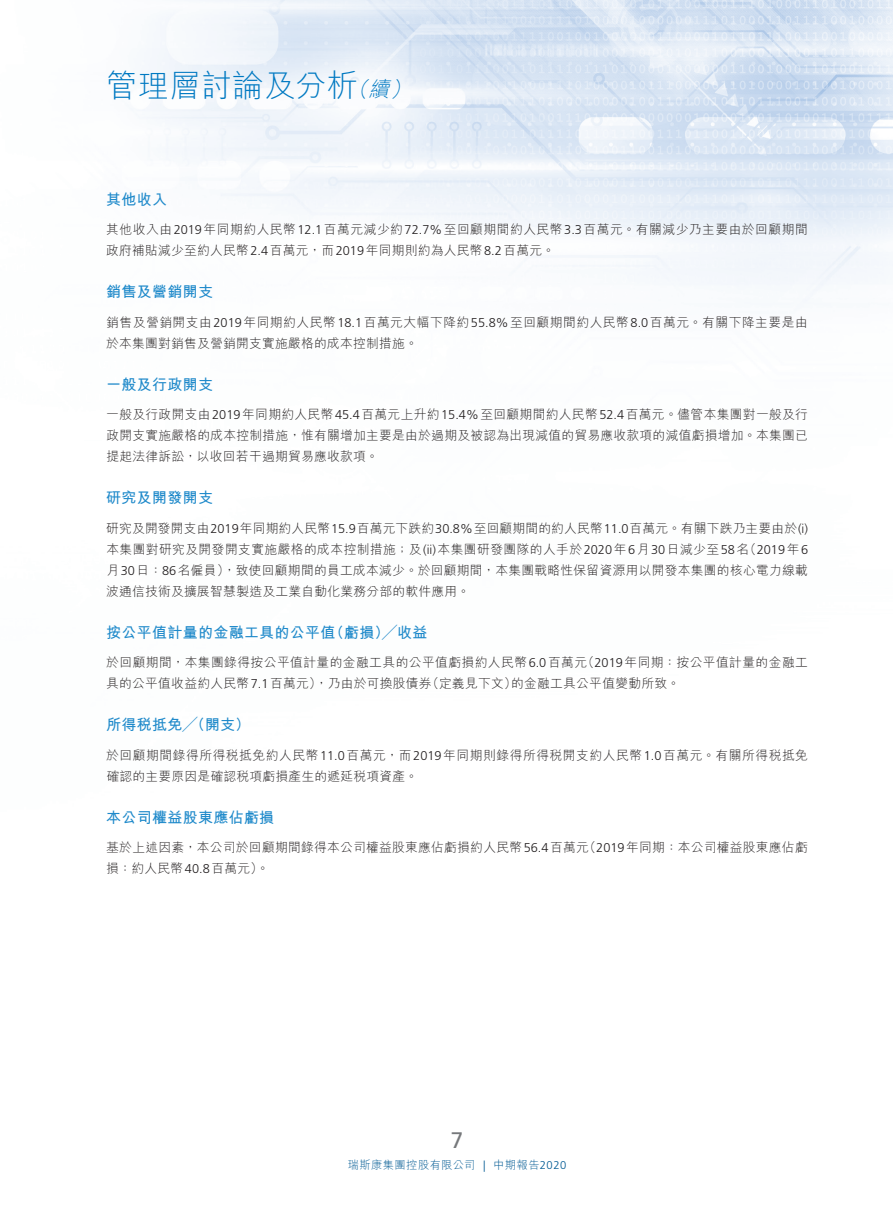
<style>
.page{position:relative;width:893px;height:1212px;background:#fff}
.page>*{position:absolute;margin:0;border:0;box-sizing:border-box;transform-origin:0 0}
.t1{font:300 31.5px "M Hei HK";color:#0079c2}
.t2{font:22.5px "Frutiger LT Std";color:#76787b}
.t3{font:700 15px "M Hei HK";letter-spacing:.02em;color:#1e89ca}
.t4{font:300 12.75px/21px "M Hei HK";letter-spacing:.02em;color:#231f20;text-align:justify}
.t5{font:300 12.75px/21px "M Hei HK";letter-spacing:.04em;color:#231f20}
.t6{font:300 12.75px/21px "M Hei HK";letter-spacing:.045em;color:#231f20}
.t7{font:300 11.25px "M Hei HK";letter-spacing:.04em;color:#005a93}
.s1{font-style:italic;font-size:21px}
.s2{font-family:"Frutiger LT Std"}
</style>
<div class="page">
<img style="left:142px;top:0;width:751px;height:301px">
<h1 class="t1" style="left:106px;top:70px;width:311px">管理層討論及分析<span class="s1">（續）</span></h1>
<p class="t3" style="left:106px;top:188px;width:62px">其他收入</p>
<p class="t5" style="left:106px;top:219px;width:703px">其他收入由<span class="s2">2019</span>年同期約人民幣<span class="s2">12.1</span>百萬元減少約<span class="s2">72.7%</span>至回顧期間約人民幣<span class="s2">3.3</span>百萬元。有關減少乃主要由於回顧期間政府補貼減少至約人民幣<span class="s2">2.4</span>百萬元，而<span class="s2">2019</span>年同期則約為人民幣<span class="s2">8.2</span>百萬元。</p>
<p class="t3" style="left:106px;top:281px;width:108px">銷售及營銷開支</p>
<p class="t5" style="left:106px;top:311px;width:703px">銷售及營銷開支由<span class="s2">2019</span>年同期約人民幣<span class="s2">18.1</span>百萬元大幅下降約<span class="s2">55.8%</span>至回顧期間約人民幣<span class="s2">8.0</span>百萬元。有關下降主要是由於本集團對銷售及營銷開支實施嚴格的成本控制措施。</p>
<p class="t3" style="left:106px;top:373px;width:108px">一般及行政開支</p>
<p class="t4" style="left:106px;top:404px;width:703px">一般及行政開支由<span class="s2">2019</span>年同期約人民幣<span class="s2">45.4</span>百萬元上升約<span class="s2">15.4%</span>至回顧期間約人民幣<span class="s2">52.4</span>百萬元。儘管本集團對一般及行政開支實施嚴格的成本控制措施，惟有關增加主要是由於過期及被認為出現減值的貿易應收款項的減值虧損增加。本集團已提起法律訴訟，以收回若干過期貿易應收款項。</p>
<p class="t3" style="left:106px;top:487px;width:108px">研究及開發開支</p>
<p class="t4" style="left:106px;top:517px;width:703px">研究及開發開支由<span class="s2">2019</span>年同期約人民幣<span class="s2">15.9</span>百萬元下跌約<span class="s2">30.8%</span>至回顧期間的約人民幣<span class="s2">11.0</span>百萬元。有關下跌乃主要由於<span class="s2">(i)</span>本集團對研究及開發開支實施嚴格的成本控制措施；及<span class="s2">(ii)</span>本集團研發團隊的人手於<span class="s2">2020</span>年<span class="s2">6</span>月<span class="s2">30</span>日減少至<span class="s2">58</span>名（<span class="s2">2019</span>年<span class="s2">6</span>月<span class="s2">30</span>日：<span class="s2">86</span>名僱員），致使回顧期間的員工成本減少。於回顧期間，本集團戰略性保留資源用以開發本集團的核心電力線載波通信技術及擴展智慧製造及工業自動化業務分部的軟件應用。</p>
<p class="t3" style="left:106px;top:621px;width:323px">按公平值計量的金融工具的公平值（虧損）╱收益</p>
<p class="t4" style="left:106px;top:652px;width:703px">於回顧期間，本集團錄得按公平值計量的金融工具的公平值虧損約人民幣<span class="s2">6.0</span>百萬元（<span class="s2">2019</span>年同期：按公平值計量的金融工具的公平值收益約人民幣<span class="s2">7.1</span>百萬元），乃由於可換股債券（定義見下文）的金融工具公平值變動所致。</p>
<p class="t3" style="left:106px;top:714px;width:145px">所得稅抵免╱（開支）</p>
<p class="t6" style="left:106px;top:744px;width:703px">於回顧期間錄得所得稅抵免約人民幣<span class="s2">11.0</span>百萬元，而<span class="s2">2019</span>年同期則錄得所得稅開支約人民幣<span class="s2">1.0</span>百萬元。有關所得稅抵免確認的主要原因是確認稅項虧損產生的遞延稅項資產。</p>
<p class="t3" style="left:106px;top:806px;width:170px">本公司權益股東應佔虧損</p>
<p class="t4" style="left:106px;top:837px;width:703px">基於上述因素，本公司於回顧期間錄得本公司權益股東應佔虧損約人民幣<span class="s2">56.4</span>百萬元（<span class="s2">2019</span>年同期：本公司權益股東應佔虧損：約人民幣<span class="s2">40.8</span>百萬元）。</p>
<h2 class="t2" style="left:451px;top:1127px;width:14px">7</h2>
<p class="t7" style="left:348px;top:1159px;width:220px">瑞斯康集團控股有限公司 <span class="s2">|</span> 中期報告<span class="s2">2020</span></p>
</div>
